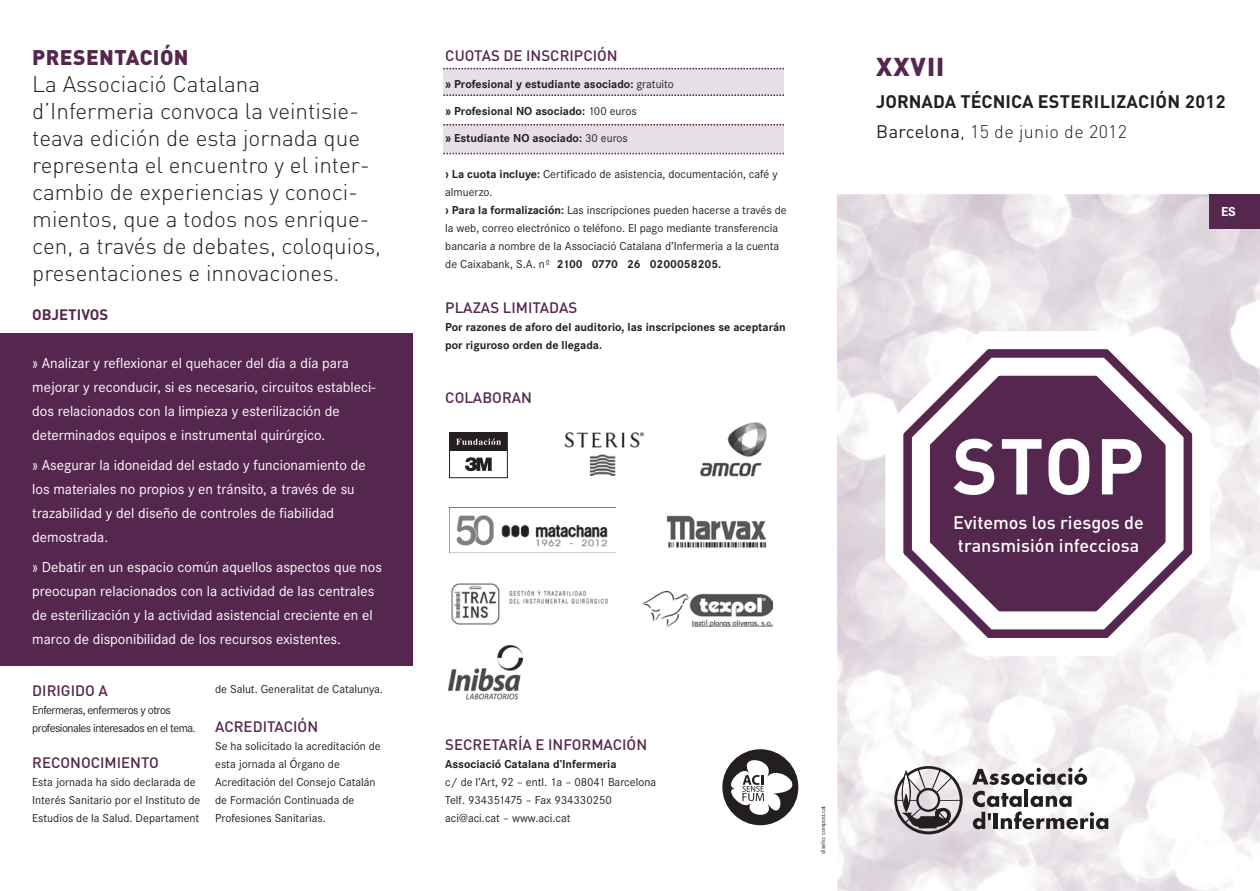
<style>
.page{position:relative;width:1260px;height:891px;background:#fff}
.page>*{position:absolute;margin:0;border:0;box-sizing:border-box;transform-origin:0 0}
.t1{font:900 25.5px "DIN";letter-spacing:.04em;color:#56274e}
.t2{font:300 22.5px/27px "DIN";color:#231f20}
.t3{font:900 21px "DIN";letter-spacing:.02em;color:#56274e}
.t4{font:700 18px/30.5px "DIN";letter-spacing:.02em;color:#231f20}
.t5{font:500 18px/22.8px "DIN";color:#fff}
.t6{font:15px/24px "Corporate S";color:#fff}
.t7{font:500 15px "DIN";color:#56274e}
.t8{font:700 15px "DIN";color:#56274e}
.t9{font:700 13.5px "Corporate S";color:#fff}
.t10{font:12px/18px "Corporate S";color:#231f20}
.t11{font:700 12px/18px "Corporate S";color:#231f20}
.t12{font:12px/18px "Corporate S";letter-spacing:-.04em;color:#231f20}
.t13{font:6px "Corporate S";letter-spacing:-.01em;color:#231f20}
.s1{font-weight:400}
.s2{font-weight:700}
.s3{font-weight:300}
</style>
<div class="page">
<img style="left:837px;top:194px;width:423px;height:697px">
<svg style="left:876px;top:315px;width:343px;height:350px"></svg>
<div style="left:1209px;top:194px;width:51px;height:35px;background:#56274e"></div>
<svg style="left:972px;top:768px;width:115px;height:17px"></svg>
<hr style="left:1025px;top:790px;width:3px;height:17px;background:#231f20">
<svg style="left:973px;top:791px;width:135px;height:38px"></svg>
<svg style="left:894px;top:766px;width:69px;height:68px;background:#aba7aa"></svg>
<svg style="left:954px;top:439px;width:40px;height:56px"></svg>
<svg style="left:1002px;top:439px;width:40px;height:55px"></svg>
<svg style="left:1048px;top:439px;width:41px;height:56px"></svg>
<svg style="left:1102px;top:439px;width:40px;height:55px"></svg>
<div style="left:0;top:333px;width:412px;height:333px;background:#56274e"></div>
<div style="left:443px;top:68px;width:341px;height:28px;background:#e6dfe5"></div>
<div style="left:443px;top:124px;width:341px;height:29px;background:#e6dfe5"></div>
<svg style="left:722px;top:749px;width:77px;height:76px"></svg>
<div style="left:449px;top:433px;width:58px;height:18px;background:#231f20"></div>
<svg style="left:456px;top:438px;width:45px;height:7px"></svg>
<div style="left:449px;top:432px;width:59px;height:46px;border:1px solid #231f20"></div>
<svg style="left:465px;top:457px;width:27px;height:14px"></svg>
<img style="left:564px;top:432px;width:81px;height:43px">
<img style="left:700px;top:422px;width:67px;height:55px">
<img style="left:642px;top:591px;width:131px;height:36px">
<img style="left:448px;top:645px;width:76px;height:55px">
<img style="left:449px;top:508px;width:159px;height:44px">
<img style="left:666px;top:515px;width:100px;height:33px">
<img style="left:451px;top:583px;width:157px;height:42px">
<svg style="left:444px;top:94px;width:340px;height:2px"></svg>
<svg style="left:444px;top:68px;width:340px;height:1px"></svg>
<svg style="left:444px;top:124px;width:340px;height:2px"></svg>
<svg style="left:444px;top:153px;width:340px;height:1px"></svg>
<h3 class="t3" style="left:32px;top:43px;width:158px">PRESENTACIÓN</h3>
<p class="t2" style="left:32px;top:70px;width:350px">La Associació Catalana d’Infermeria convoca la veintisie&shy;teava edición de esta jornada que representa el encuentro y el inter&shy;cambio de experiencias y conoci&shy;mientos, que a todos nos enrique&shy;cen, a través de debates, coloquios, presentaciones e innovaciones.</p>
<p class="t8" style="left:32px;top:305px;width:78px">OBJETIVOS</p>
<p class="t6" style="left:32px;top:351px;width:345px">» Analizar y reflexionar el quehacer del día a día para mejorar y reconducir, si es necesario, circuitos estableci&shy;dos relacionados con la limpieza y esterilización de determinados equipos e instrumental quirúrgico.</p>
<p class="t6" style="left:32px;top:453px;width:335px">» Asegurar la idoneidad del estado y funcionamiento de los materiales no propios y en tránsito, a través de su trazabilidad y del diseño de controles de fiabilidad demostrada.</p>
<p class="t6" style="left:32px;top:555px;width:351px">» Debatir en un espacio común aquellos aspectos que nos preocupan relacionados con la actividad de las centrales de esterilización y la actividad asistencial creciente en el marco de disponibilidad de los recursos existentes.</p>
<p class="t7" style="left:32px;top:681px;width:77px">DIRIGIDO A</p>
<p class="t12" style="left:32px;top:701px;width:165px">Enfermeras, enfermeros y otros profesionales interesados en el tema.</p>
<p class="t7" style="left:32px;top:753px;width:128px">RECONOCIMIENTO</p>
<p class="t10" style="left:32px;top:773px;width:170px">Esta jornada ha sido declarada de<br>Interés Sanitario por el Instituto de<br>Estudios de la Salud. Departament</p>
<p class="t7" style="left:445px;top:46px;width:174px">CUOTAS DE INSCRIPCIÓN</p>
<p class="t11" style="left:445px;top:75px;width:230px">» Profesional y estudiante asociado: <span class="s1">gratuito</span></p>
<p class="t11" style="left:445px;top:102px;width:193px">» Profesional NO asociado: <span class="s1">100 euros</span></p>
<p class="t11" style="left:445px;top:129px;width:184px">» Estudiante NO asociado: <span class="s1">30 euros</span></p>
<p class="t10" style="left:445px;top:165px;width:343px"><span class="s2">› La cuota incluye:</span> Certificado de asistencia, documentación, café y almuerzo.<br><span class="s2">› Para la formalización:</span> Las inscripciones pueden hacerse a través de la web, correo electrónico o teléfono. El pago mediante transferencia bancaria a nombre de la Associació Catalana d’Infermeria a la cuenta de Caixabank, S.A. nº <span class="s2">2100 0770 26 0200058205.</span></p>
<p class="t7" style="left:445px;top:298px;width:134px">PLAZAS LIMITADAS</p>
<p class="t11" style="left:445px;top:318px;width:342px">Por razones de aforo del auditorio, las inscripciones se aceptarán por riguroso orden de llegada.</p>
<p class="t7" style="left:445px;top:388px;width:88px">COLABORAN</p>
<p class="t10" style="left:215px;top:680px;width:169px">de Salut. Generalitat de Catalunya.</p>
<p class="t7" style="left:215px;top:717px;width:105px">ACREDITACIÓN</p>
<p class="t10" style="left:215px;top:737px;width:167px">Se ha solicitado la acreditación de esta jornada al Órgano de<br>Acreditación del Consejo Catalán de Formación Continuada de<br>Profesiones Sanitarias.</p>
<p class="t7" style="left:445px;top:735px;width:203px">SECRETARÍA E INFORMACIÓN</p>
<p class="t11" style="left:445px;top:755px;width:173px">Associació Catalana d’Infermeria</p>
<p class="t10" style="left:445px;top:773px;width:212px">c/ de l’Art, 92 – entl. 1a – 08041 Barcelona<br>Telf. 934351475 – Fax 934330250 aci@aci.cat – www.aci.cat</p>
<p class="t13" style="left:820px;top:854px;width:49px;rotate:-90deg">diseño: compost.cat</p>
<h1 class="t1" style="left:876px;top:49px;width:70px">XXVII</h1>
<h3 class="t4" style="left:876px;top:85px;width:351px">JORNADA TÉCNICA ESTERILIZACIÓN 2012<br><span class="s1">Barcelona</span><span class="s3">, 15 de junio de 2012</span></h3>
<p class="t9" style="left:1221px;top:203px;width:16px">ES</p>
<h3 class="t5" style="left:953px;top:511px;width:192px">Evitemos los riesgos de transmisión infecciosa</h3>
</div>
